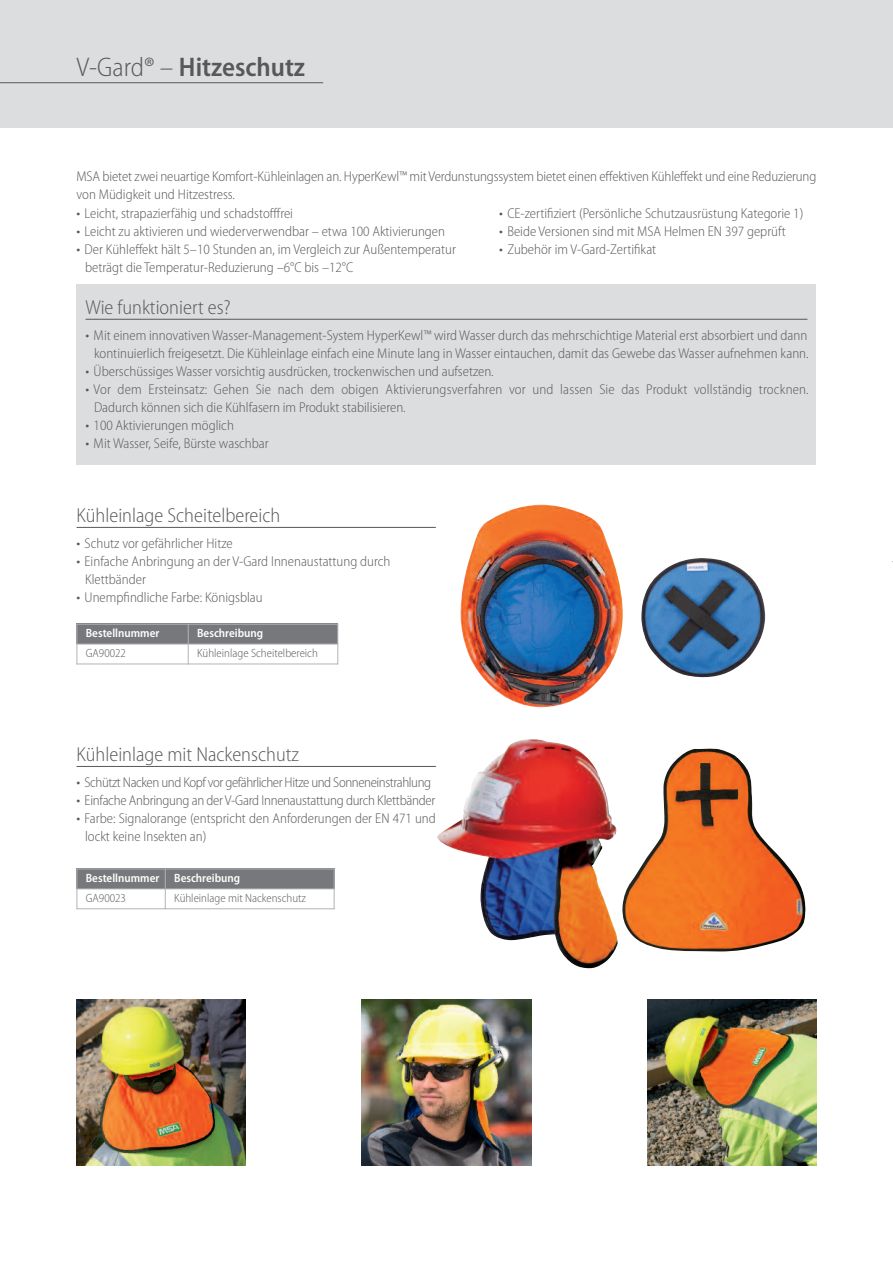
<style>
.page{position:relative;width:893px;height:1263px;background:#fff}
.page>*{position:absolute;margin:0;border:0;box-sizing:border-box;transform-origin:0 0}
.t1{font:600 semi-condensed 27px "Myriad Pro";color:#57585a}
.t2{font:300 semi-condensed 20.25px "Myriad Pro";color:#57585a}
.t3{font:300 semi-condensed 14.25px/18px "Myriad Pro";color:#57585a}
.t4{font:300 semi-condensed 14.25px "Myriad Pro";letter-spacing:-.03em;color:#57585a}
.t5{font:300 semi-condensed 14.25px "Myriad Pro";letter-spacing:-.02em;color:#57585a}
.t6{font:300 semi-condensed 12px "Myriad Pro";color:#57585a}
.t7{font:600 semi-condensed 12px "Myriad Pro";color:#fff}
.s1{font-weight:300}
.s2{font-size:15.6px}
</style>
<div class="page">
<div style="left:0;top:0;width:893px;height:128px;background:#dcdddf"></div>
<div style="left:77px;top:285px;width:739px;height:180px;background:#dcdddf"></div>
<img style="left:460px;top:504px;width:163px;height:204px">
<img style="left:437px;top:739px;width:181px;height:230px">
<img style="left:622px;top:749px;width:184px;height:202px">
<img style="left:641px;top:558px;width:125px;height:119px">
<img style="left:77px;top:999px;width:169px;height:166px">
<img style="left:362px;top:999px;width:169px;height:166px">
<img style="left:647px;top:999px;width:169px;height:166px">
<hr style="left:77px;top:766px;width:359px;height:1px;background:#57585a">
<hr style="left:0;top:82px;width:323px;height:1px;background:#57585a">
<div style="left:77px;top:869px;width:88px;height:20px;background:#76787b"></div>
<div style="left:165px;top:869px;width:169px;height:20px;background:#76787b"></div>
<hr style="left:77px;top:869px;width:1px;height:40px;background:#b2b3b7">
<hr style="left:165px;top:869px;width:1px;height:40px;background:#b2b3b7">
<hr style="left:334px;top:869px;width:1px;height:40px;background:#b2b3b7">
<hr style="left:77px;top:869px;width:257px;height:1px;background:#b2b3b7">
<hr style="left:77px;top:888px;width:257px;height:1px;background:#b2b3b7">
<hr style="left:77px;top:908px;width:257px;height:1px;background:#b2b3b7">
<hr style="left:86px;top:319px;width:721px;height:1px;background:#57585a">
<hr style="left:77px;top:527px;width:359px;height:1px;background:#57585a">
<div style="left:77px;top:624px;width:111px;height:20px;background:#76787b"></div>
<div style="left:188px;top:624px;width:150px;height:20px;background:#76787b"></div>
<hr style="left:77px;top:624px;width:1px;height:40px;background:#b2b3b7">
<hr style="left:188px;top:624px;width:1px;height:40px;background:#b2b3b7">
<hr style="left:337px;top:624px;width:1px;height:40px;background:#b2b3b7">
<hr style="left:77px;top:624px;width:261px;height:1px;background:#b2b3b7">
<hr style="left:77px;top:644px;width:261px;height:1px;background:#b2b3b7">
<hr style="left:77px;top:664px;width:261px;height:1px;background:#b2b3b7">
<h1 class="t1" style="left:77px;top:52px;width:230px"><span class="s1">V-Gard® –</span> Hitzeschutz</h1>
<p class="t3" style="left:77px;top:167px;width:741px">MSA bietet zwei neuartige Komfort-Kühleinlagen an. HyperKewl™ mit Verdunstungssystem bietet einen effektiven Kühleffekt und eine Reduzierung von Müdigkeit und Hitzestress.</p>
<p class="t3" style="left:77px;top:204px;width:218px"><span class="s2">•</span> Leicht, strapazierfähig und schadstofffrei</p>
<p class="t3" style="left:77px;top:222px;width:370px"><span class="s2">•</span> Leicht zu aktivieren und wiederverwendbar – etwa 100 Aktivierungen</p>
<p class="t3" style="left:85px;top:240px;width:372px;text-indent:-9px"><span class="s2">•</span> Der Kühleffekt hält 5–10 Stunden an, im Vergleich zur Außentemperatur beträgt die Temperatur-Reduzierung –6°C bis –12°C</p>
<p class="t3" style="left:499px;top:204px;width:306px"><span class="s2">•</span> CE-zertifiziert (Persönliche Schutzausrüstung Kategorie 1)</p>
<p class="t3" style="left:499px;top:222px;width:288px"><span class="s2">•</span> Beide Versionen sind mit MSA Helmen EN 397 geprüft</p>
<p class="t3" style="left:499px;top:240px;width:158px"><span class="s2">•</span> Zubehör im V-Gard-Zertifikat</p>
<h2 class="t2" style="left:86px;top:296px;width:147px">Wie funktioniert es?</h2>
<p class="t3" style="left:86px;top:327px;width:725px;text-align:center"><span class="s2">•</span> Mit einem innovativen Wasser-Management-System HyperKewl™ wird Wasser durch das mehrschichtige Material erst absorbiert und dann kontinuierlich freigesetzt. Die Kühleinlage einfach eine Minute lang in Wasser eintauchen, damit das Gewebe das Wasser aufnehmen kann.</p>
<p class="t3" style="left:86px;top:363px;width:410px"><span class="s2">•</span> Überschüssiges Wasser vorsichtig ausdrücken, trockenwischen und aufsetzen.</p>
<p class="t3" style="left:94px;top:381px;width:716px;text-indent:-9px"><span class="s2">•</span> Vor dem Ersteinsatz: Gehen Sie nach dem obigen Aktivierungsverfahren vor und lassen Sie das Produkt vollständig trocknen.<br>Dadurch können sich die Kühlfasern im Produkt stabilisieren.</p>
<p class="t3" style="left:86px;top:417px;width:150px"><span class="s2">•</span> 100 Aktivierungen möglich</p>
<p class="t3" style="left:86px;top:435px;width:185px"><span class="s2">•</span> Mit Wasser, Seife, Bürste waschbar</p>
<h2 class="t2" style="left:77px;top:504px;width:205px">Kühleinlage Scheitelbereich</h2>
<p class="t3" style="left:77px;top:535px;width:158px"><span class="s2">•</span> Schutz vor gefährlicher Hitze</p>
<p class="t3" style="left:85px;top:553px;width:307px;text-indent:-9px"><span class="s2">•</span> Einfache Anbringung an der V-Gard Innenaustattung durch<br>Klettbänder</p>
<p class="t3" style="left:77px;top:589px;width:188px"><span class="s2">•</span> Unempfindliche Farbe: Königsblau</p>
<p class="t7" style="left:86px;top:626px;width:75px">Bestellnummer</p>
<p class="t7" style="left:197px;top:626px;width:68px">Beschreibung</p>
<p class="t6" style="left:86px;top:646px;width:42px">GA90022</p>
<p class="t6" style="left:197px;top:646px;width:122px">Kühleinlage Scheitelbereich</p>
<h2 class="t2" style="left:77px;top:743px;width:224px">Kühleinlage mit Nackenschutz</h2>
<p class="t4" style="left:77px;top:775px;width:356px"><span class="s2">•</span> Schützt Nacken und Kopf vor gefährlicher Hitze und Sonneneinstrahlung</p>
<p class="t5" style="left:77px;top:793px;width:360px"><span class="s2">•</span> Einfache Anbringung an der V-Gard Innenaustattung durch Klettbänder</p>
<p class="t3" style="left:85px;top:810px;width:352px;text-indent:-9px"><span class="s2">•</span> Farbe: Signalorange (entspricht den Anforderungen der EN 471 und lockt keine Insekten an)</p>
<p class="t7" style="left:86px;top:871px;width:156px">Bestellnummer Beschreibung</p>
<p class="t6" style="left:86px;top:891px;width:42px">GA90023</p>
<p class="t6" style="left:174px;top:891px;width:133px">Kühleinlage mit Nackenschutz</p>
</div>
